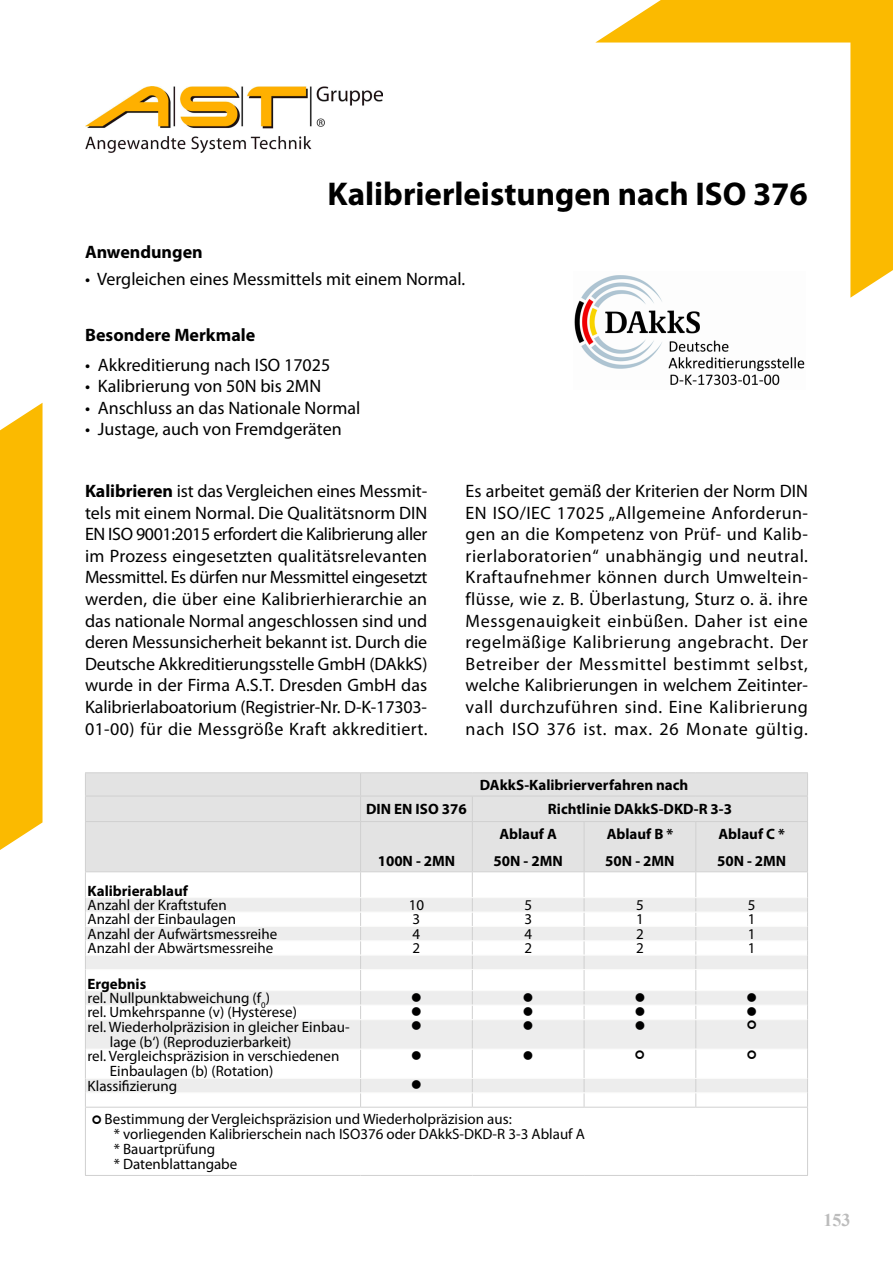
<style>
.page{position:relative;width:893px;height:1263px;background:#fff}
.page>*{position:absolute;margin:0;border:0;box-sizing:border-box;transform-origin:0 0}
.t1{font:700 33px "Myriad Pro";color:#000}
.t2{font:18px/21.6px "Myriad Pro";color:#000;text-align:justify}
.t3{font:700 18px "Myriad Pro";color:#000}
.t4{font:700 18px "Times New Roman";color:#bcbcbc}
.t5{font:15px/15px "Myriad Pro";color:#000}
.t6{font:700 15px/27px "Myriad Pro";color:#000}
.t7{font:15px "Wingdings";color:#000}
.s1{font-weight:700}
</style>
<div class="page">
<div style="left:86px;top:822px;width:721px;height:49px;background:#e3e3e3"></div>
<hr style="left:85px;top:772px;width:276px;height:1px;background:#d0d0d0">
<hr style="left:361px;top:772px;width:111px;height:1px;background:#d0d0d0">
<hr style="left:472px;top:772px;width:112px;height:1px;background:#d0d0d0">
<hr style="left:584px;top:772px;width:112px;height:1px;background:#d0d0d0">
<hr style="left:696px;top:772px;width:112px;height:1px;background:#d0d0d0">
<div style="left:85px;top:773px;width:723px;height:48px;background:#e3e3e3"></div>
<hr style="left:85px;top:821px;width:276px;height:1px;background:#d0d0d0">
<hr style="left:85px;top:822px;width:1px;height:49px;background:#d0d0d0">
<hr style="left:361px;top:821px;width:111px;height:1px;background:#d0d0d0">
<hr style="left:360px;top:822px;width:1px;height:49px;background:#d0d0d0">
<hr style="left:472px;top:821px;width:112px;height:1px;background:#d0d0d0">
<hr style="left:472px;top:822px;width:1px;height:49px;background:#d0d0d0">
<hr style="left:584px;top:821px;width:112px;height:1px;background:#d0d0d0">
<hr style="left:584px;top:822px;width:1px;height:49px;background:#d0d0d0">
<hr style="left:696px;top:821px;width:112px;height:1px;background:#d0d0d0">
<hr style="left:695px;top:822px;width:1px;height:49px;background:#d0d0d0">
<hr style="left:807px;top:822px;width:1px;height:49px;background:#d0d0d0">
<hr style="left:85px;top:871px;width:276px;height:1px;background:#d0d0d0">
<hr style="left:361px;top:871px;width:111px;height:1px;background:#d0d0d0">
<hr style="left:472px;top:871px;width:112px;height:1px;background:#d0d0d0">
<hr style="left:584px;top:871px;width:112px;height:1px;background:#d0d0d0">
<hr style="left:696px;top:871px;width:112px;height:1px;background:#d0d0d0">
<hr style="left:85px;top:1107px;width:276px;height:1px;background:#d0d0d0">
<hr style="left:85px;top:1107px;width:1px;height:68px;background:#d0d0d0">
<hr style="left:361px;top:1107px;width:111px;height:1px;background:#d0d0d0">
<hr style="left:472px;top:1107px;width:112px;height:1px;background:#d0d0d0">
<hr style="left:584px;top:1107px;width:112px;height:1px;background:#d0d0d0">
<hr style="left:696px;top:1107px;width:112px;height:1px;background:#d0d0d0">
<hr style="left:807px;top:1107px;width:1px;height:68px;background:#d0d0d0">
<hr style="left:85px;top:1175px;width:276px;height:1px;background:#d0d0d0">
<hr style="left:361px;top:1175px;width:111px;height:1px;background:#d0d0d0">
<hr style="left:472px;top:1175px;width:112px;height:1px;background:#d0d0d0">
<hr style="left:584px;top:1175px;width:112px;height:1px;background:#d0d0d0">
<hr style="left:696px;top:1175px;width:112px;height:1px;background:#d0d0d0">
<img style="left:574px;top:283px;width:231px;height:103px">
<svg style="left:0;top:403px;width:43px;height:447px;background:#fbbe12"></svg>
<svg style="left:595px;top:0;width:298px;height:298px"></svg>
<img style="left:85px;top:86px;width:298px;height:67px">
<svg style="left:85px;top:872px;width:723px;height:235px"></svg>
<p class="t3" style="left:85px;top:240px;width:119px">Anwendungen</p>
<h1 class="t1" style="left:327px;top:173px;width:482px">Kalibrierleistungen nach ISO 376</h1>
<p class="t2" style="left:85px;top:268px;width:382px">• Vergleichen eines Messmittels mit einem Normal.</p>
<p class="t3" style="left:85px;top:323px;width:172px">Besondere Merkmale</p>
<p class="t2" style="left:85px;top:354px;width:247px">• Akkreditierung nach ISO 17025</p>
<p class="t2" style="left:85px;top:375px;width:238px">• Kalibrierung von 50N bis 2MN</p>
<p class="t2" style="left:85px;top:397px;width:277px">• Anschluss an das Nationale Normal</p>
<p class="t2" style="left:85px;top:418px;width:258px">• Justage, auch von Fremdgeräten</p>
<p class="t2" style="left:85px;top:480px;width:344px"><span class="s1">Kalibrieren</span> ist das Vergleichen eines Messmit&shy;tels mit einem Normal. Die Qualitätsnorm DIN EN ISO 9001:2015 erfordert die Kalibrierung aller im Prozess eingesetzten qualitätsrelevanten Messmittel. Es dürfen nur Messmittel eingesetzt werden, die über eine Kalibrierhierarchie an das nationale Normal angeschlossen sind und deren Messunsicherheit bekannt ist. Durch die Deutsche Akkreditierungsstelle GmbH (DAkkS) wurde in der Firma A.S.T. Dresden GmbH das Kalibrierlaboatorium (Registrier-Nr. D-K-17303- 01-00) für die Messgröße Kraft akkreditiert.</p>
<p class="t2" style="left:466px;top:480px;width:344px">Es arbeitet gemäß der Kriterien der Norm DIN EN ISO/IEC 17025 „Allgemeine Anforderun&shy;gen an die Kompetenz von Prüf- und Kalib&shy;rierlaboratorien“ unabhängig und neutral.<br>Kraftaufnehmer können durch Umweltein&shy;flüsse, wie z. B. Überlastung, Sturz o. ä. ihre Messgenauigkeit einbüßen. Daher ist eine regelmäßige Kalibrierung angebracht. Der Betreiber der Messmittel bestimmt selbst, welche Kalibrierungen in welchem Zeitinter&shy;vall durchzuführen sind. Eine Kalibrierung nach ISO 376 ist. max. 26 Monate gültig.</p>
<p class="t6" style="left:480px;top:771px;width:210px">DAkkS-Kalibrierverfahren nach</p>
<p class="t6" style="left:366px;top:795px;width:102px">DIN EN ISO 376</p>
<p class="t6" style="left:548px;top:795px;width:186px">Richtlinie DAkkS-DKD-R 3-3</p>
<p class="t6" style="left:378px;top:847px;width:79px">100N - 2MN</p>
<p class="t6" style="left:494px;top:820px;width:71px;text-align:center">Ablauf A<br>50N - 2MN</p>
<p class="t6" style="left:605px;top:820px;width:71px">Ablauf B *<br>50N - 2MN</p>
<p class="t6" style="left:717px;top:820px;width:71px">Ablauf C *<br>50N - 2MN</p>
<p class="t6" style="left:88px;top:876px;width:102px">Kalibrierablauf</p>
<p class="t5" style="left:88px;top:897px;width:141px">Anzahl der Kraftstufen</p>
<p class="t5" style="left:409px;top:897px;width:17px">10</p>
<p class="t5" style="left:524px;top:897px;width:9px">5</p>
<p class="t5" style="left:636px;top:897px;width:9px">5</p>
<p class="t5" style="left:748px;top:897px;width:9px">5</p>
<p class="t5" style="left:88px;top:911px;width:150px">Anzahl der Einbaulagen</p>
<p class="t5" style="left:413px;top:911px;width:9px">3</p>
<p class="t5" style="left:524px;top:911px;width:9px">3</p>
<p class="t5" style="left:636px;top:911px;width:9px">1</p>
<p class="t5" style="left:748px;top:911px;width:9px">1</p>
<p class="t5" style="left:88px;top:926px;width:191px">Anzahl der Aufwärtsmessreihe</p>
<p class="t5" style="left:413px;top:926px;width:9px">4</p>
<p class="t5" style="left:524px;top:926px;width:9px">4</p>
<p class="t5" style="left:636px;top:926px;width:9px">2</p>
<p class="t5" style="left:748px;top:926px;width:9px">1</p>
<p class="t5" style="left:88px;top:940px;width:187px">Anzahl der Abwärtsmessreihe</p>
<p class="t5" style="left:413px;top:940px;width:9px">2</p>
<p class="t5" style="left:524px;top:940px;width:9px">2</p>
<p class="t5" style="left:636px;top:940px;width:9px">2</p>
<p class="t5" style="left:748px;top:940px;width:9px">1</p>
<p class="t5" style="left:88px;top:976px;width:184px;line-height:14.4px"><span class="s1">Ergebnis<br></span>rel. Nullpunktabweichung (f<sub>0</sub>)</p>
<p class="t7" style="left:411px;top:989px;width:13px">●</p>
<p class="t7" style="left:523px;top:989px;width:13px">●</p>
<p class="t7" style="left:634px;top:989px;width:13px">●</p>
<p class="t7" style="left:746px;top:989px;width:13px">●</p>
<p class="t5" style="left:88px;top:1005px;width:211px">rel. Umkehrspanne (v) (Hysterese)</p>
<p class="t7" style="left:411px;top:1003px;width:13px">●</p>
<p class="t7" style="left:523px;top:1003px;width:13px">●</p>
<p class="t7" style="left:634px;top:1003px;width:13px">●</p>
<p class="t7" style="left:746px;top:1003px;width:13px">●</p>
<p class="t5" style="left:110px;top:1019px;width:241px;text-indent:-22px">rel. Wiederholpräzision in gleicher Einbau&shy;lage (b‘) (Reproduzierbarkeit)</p>
<p class="t7" style="left:411px;top:1018px;width:13px">●</p>
<p class="t7" style="left:523px;top:1018px;width:13px">●</p>
<p class="t7" style="left:634px;top:1018px;width:13px">●</p>
<p class="t5" style="left:110px;top:1048px;width:231px;text-indent:-22px">rel. Vergleichspräzision in verschiedenen<br>Einbaulagen (b) (Rotation)</p>
<p class="t7" style="left:411px;top:1047px;width:13px">●</p>
<p class="t7" style="left:523px;top:1047px;width:13px">●</p>
<p class="t5" style="left:88px;top:1078px;width:91px">Klassifizierung</p>
<p class="t7" style="left:411px;top:1077px;width:13px">●</p>
<p class="t5" style="left:114px;top:1112px;width:473px;text-indent:-9px">Bestimmung der Vergleichspräzision und Wiederholpräzision aus:<br>* vorliegenden Kalibrierschein nach ISO376 oder DAkkS-DKD-R 3-3 Ablauf A * Bauartprüfung<br>* Datenblattangabe</p>
<p class="t4" style="left:823px;top:1207px;width:28px">153</p>
</div>
